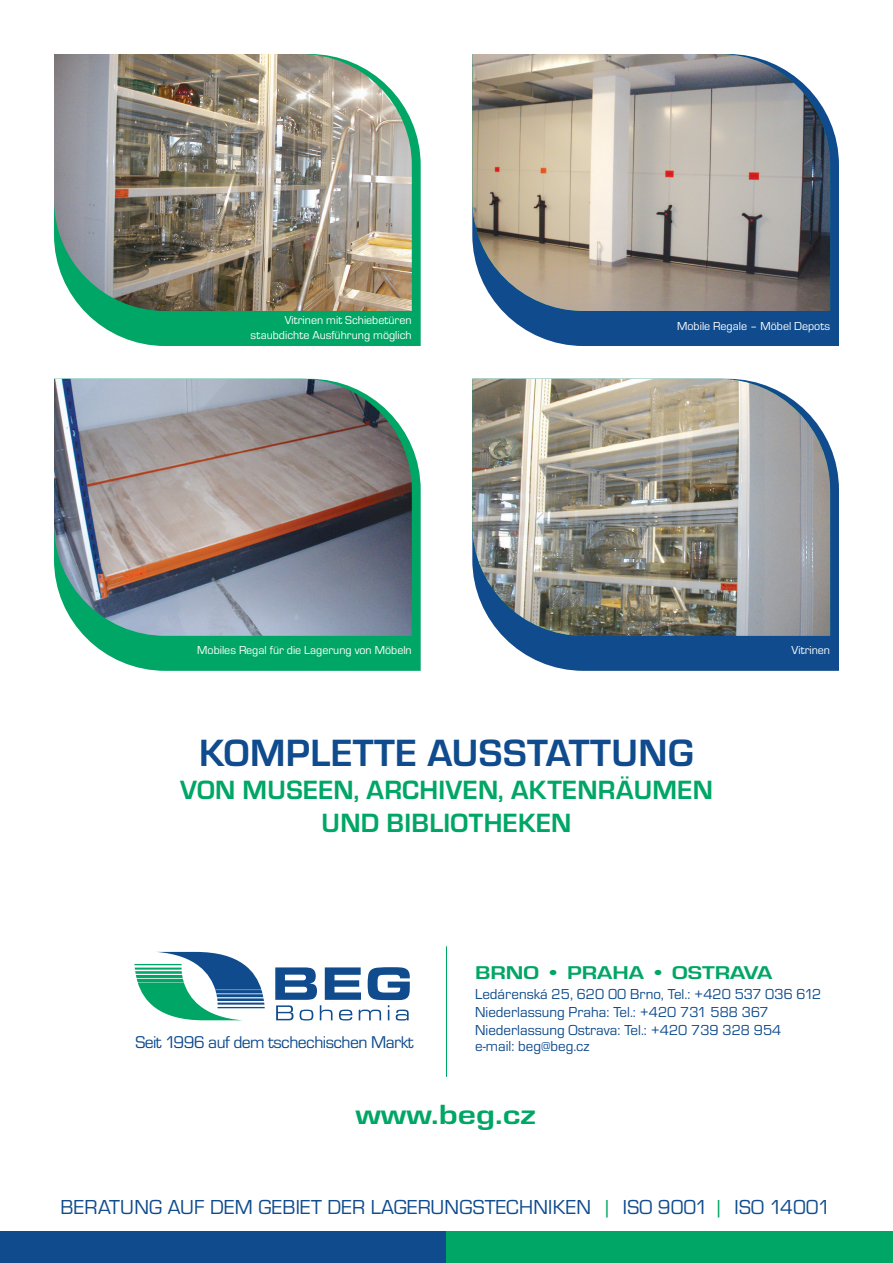
<style>
.page{position:relative;width:893px;height:1263px;background:#fff}
.page>*{position:absolute;margin:0;border:0;box-sizing:border-box;transform-origin:0 0}
.t1{font:700 39.45px "Eurostile TOT";letter-spacing:.015em;color:#0f4b8d}
.t2{font:700 28.8px "Eurostile TOT";color:#00a665;scale:1.25 1}
.t3{font:700 27.45px "Eurostile TOT";letter-spacing:.015em;color:#00a665}
.t4{font:21px "Eurostile TOT";letter-spacing:.015em;color:#0f4b8d}
.t5{font:700 19.2px "Eurostile TOT";color:#00a665;scale:1.25 1}
.t6{font:17.7px "Eurostile TOT";letter-spacing:-.03em;color:#0f4b8d}
.t7{font:15px "Eurostile TOT";color:#0f4b8d}
.t8{font:12px "Eurostile TOT";color:#fff}
.s1{color:#00a665}
</style>
<div class="page">
<div style="left:0;top:1231px;width:446px;height:32px;background:#0f4b8d"></div>
<div style="left:446px;top:1231px;width:447px;height:32px;background:#00a665"></div>
<svg style="left:134px;top:952px;width:131px;height:68px"></svg>
<svg style="left:275px;top:967px;width:135px;height:53px"></svg>
<hr style="left:446px;top:946px;width:1px;height:131px;background:#00a665">
<svg style="left:84px;top:122px;width:337px;height:224px;background:#12ac70"></svg>
<svg style="left:84px;top:447px;width:337px;height:224px;background:#13ac70"></svg>
<svg style="left:502px;top:122px;width:337px;height:224px;background:#205894"></svg>
<svg style="left:503px;top:446px;width:336px;height:225px;background:#225995"></svg>
<img style="left:54px;top:54px;width:358px;height:257px">
<img style="left:54px;top:379px;width:358px;height:257px">
<img style="left:472px;top:54px;width:358px;height:257px">
<img style="left:472px;top:379px;width:358px;height:257px">
<p class="t8" style="left:285px;top:314px;width:129px">Vitrinen mit Schiebetüren</p>
<p class="t8" style="left:251px;top:328px;width:163px">staubdichte Ausführung möglich</p>
<p class="t8" style="left:197px;top:644px;width:216px">Mobiles Regal für die Lagerung von Möbeln</p>
<p class="t8" style="left:677px;top:319px;width:154px">Mobile Regale – Möbel Depots</p>
<p class="t8" style="left:792px;top:644px;width:40px">Vitrinen</p>
<p class="t1" style="left:199px;top:731px;width:496px">KOMPLETTE AUSSTATTUNG</p>
<p class="t3" style="left:180px;top:775px;width:534px">VON MUSEEN, ARCHIVEN, AKTENRÄUMEN</p>
<p class="t3" style="left:322px;top:808px;width:251px">UND BIBLIOTHEKEN</p>
<p class="t6" style="left:135px;top:1033px;width:280px">Seit 1996 auf dem tschechischen Markt</p>
<p class="t5" style="left:475px;top:962px;width:239px">BRNO • PRAHA • OSTRAVA</p>
<p class="t7" style="left:475px;top:985px;width:348px">Ledárenská 25, 620 00 Brno, Tel.: +420 537 036 612</p>
<p class="t7" style="left:475px;top:1003px;width:295px">Niederlassung Praha: Tel.: +420 731 588 367</p>
<p class="t7" style="left:475px;top:1021px;width:308px">Niederlassung Ostrava: Tel.: +420 739 328 954</p>
<p class="t7" style="left:475px;top:1038px;width:116px">e-mail: beg@beg.cz</p>
<p class="t2" style="left:355px;top:1098px;width:146px">www.beg.cz</p>
<p class="t4" style="left:61px;top:1196px;width:771px">BERATUNG AUF DEM GEBIET DER LAGERUNGSTECHNIKEN <span class="s1">|</span> ISO 9001 <span class="s1">|</span> ISO 14001</p>
</div>
